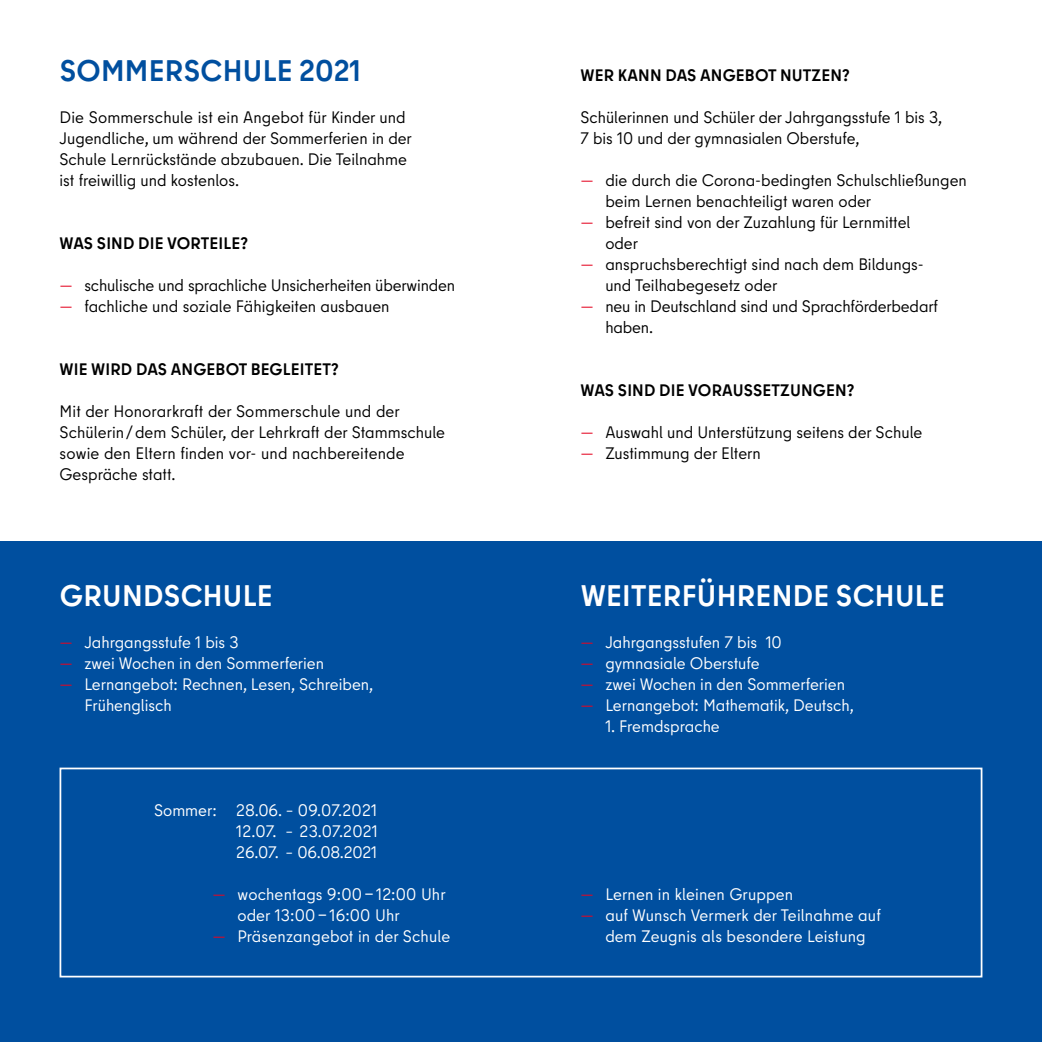
<style>
.page{position:relative;width:1042px;height:1042px;background:#fff}
.page>*{position:absolute;margin:0;border:0;box-sizing:border-box;transform-origin:0 0}
.t1{font:700 29.75px "Berlin Type";letter-spacing:.01em;color:#fff}
.t2{font:700 29.75px "Berlin Type";letter-spacing:.01em;color:#004f9f}
.t3{font:16.62px/21px "Berlin Type";color:#000}
.t4{font:16.62px/21px "Berlin Type";color:#fff}
.t5{font:700 16.62px "Berlin Type";letter-spacing:.01em;color:#000}
.s1{color:#e40521}
</style>
<div class="page">
<div style="left:0;top:542px;width:1042px;height:500px;background:#004f9f"></div>
<div style="left:60px;top:767px;width:922px;height:210px;border:2px solid #fff"></div>
<h1 class="t2" style="left:60px;top:51px;width:303px">SOMMERSCHULE 2021</h1>
<p class="t3" style="left:60px;top:106px;width:354px">Die Sommerschule ist ein Angebot für Kinder und Jugendliche, um während der Sommerferien in der Schule Lernrückstände abzubauen. Die Teilnahme ist freiwillig und kostenlos.</p>
<p class="t5" style="left:60px;top:232px;width:190px">WAS SIND DIE VORTEILE?</p>
<p class="t3" style="left:60px;top:274px;width:397px"><span class="s1">—</span> schulische und sprachliche Unsicherheiten überwinden</p>
<p class="t3" style="left:60px;top:295px;width:331px"><span class="s1">—</span> fachliche und soziale Fähigkeiten ausbauen</p>
<p class="t5" style="left:60px;top:358px;width:281px">WIE WIRD DAS ANGEBOT BEGLEITET?</p>
<p class="t3" style="left:60px;top:400px;width:387px">Mit der Honorarkraft der Sommerschule und der Schülerin/dem Schüler, der Lehrkraft der Stammschule sowie den Eltern finden vor- und nachbereitende Gespräche statt.</p>
<h1 class="t1" style="left:60px;top:576px;width:215px">GRUNDSCHULE</h1>
<p class="t4" style="left:60px;top:631px;width:181px"><span class="s1">—</span> Jahrgangsstufe 1 bis 3</p>
<p class="t4" style="left:60px;top:652px;width:266px"><span class="s1">—</span> zwei Wochen in den Sommerferien</p>
<p class="t4" style="left:84px;top:673px;width:290px;text-indent:-25px"><span class="s1">—</span> Lernangebot: Rechnen, Lesen, Schreiben,<br>Frühenglisch</p>
<p class="t4" style="left:236px;top:799px;width:143px;text-align:justify;text-indent:-82px">Sommer: 28.06. – 09.07.2021<br>12.07. – 23.07.2021<br>26.07. – 06.08.2021</p>
<p class="t4" style="left:237px;top:883px;width:210px;text-indent:-25px"><span class="s1">—</span> wochentags 9:00‒ 12:00 Uhr oder 13:00‒ 16:00 Uhr</p>
<p class="t4" style="left:213px;top:925px;width:239px"><span class="s1">—</span> Präsenzangebot in der Schule</p>
<p class="t5" style="left:580px;top:64px;width:271px">WER KANN DAS ANGEBOT NUTZEN?</p>
<p class="t3" style="left:580px;top:106px;width:363px">Schülerinnen und Schüler der Jahrgangsstufe 1 bis 3,<br>7 bis 10 und der gymnasialen Oberstufe,</p>
<p class="t3" style="left:605px;top:169px;width:363px;text-indent:-25px"><span class="s1">—</span> die durch die Corona-bedingten Schulschließungen beim Lernen benachteiligt waren oder</p>
<p class="t3" style="left:605px;top:211px;width:307px;text-indent:-25px"><span class="s1">—</span> befreit sind von der Zuzahlung für Lernmittel oder</p>
<p class="t3" style="left:605px;top:253px;width:320px;text-indent:-25px"><span class="s1">—</span> anspruchsberechtigt sind nach dem Bildungs&shy;und Teilhabegesetz oder</p>
<p class="t3" style="left:605px;top:295px;width:334px;text-indent:-25px"><span class="s1">—</span> neu in Deutschland sind und Sprachförderbedarf haben.</p>
<p class="t5" style="left:580px;top:379px;width:275px">WAS SIND DIE VORAUSSETZUNGEN?</p>
<p class="t3" style="left:580px;top:421px;width:343px"><span class="s1">—</span> Auswahl und Unterstützung seitens der Schule</p>
<p class="t3" style="left:580px;top:442px;width:182px"><span class="s1">—</span> Zustimmung der Eltern</p>
<h1 class="t1" style="left:581px;top:576px;width:366px">WEITERFÜHRENDE SCHULE</h1>
<p class="t4" style="left:580px;top:631px;width:203px"><span class="s1">—</span> Jahrgangsstufen 7 bis 10</p>
<p class="t4" style="left:580px;top:652px;width:181px"><span class="s1">—</span> gymnasiale Oberstufe</p>
<p class="t4" style="left:580px;top:673px;width:266px"><span class="s1">—</span> zwei Wochen in den Sommerferien</p>
<p class="t4" style="left:580px;top:694px;width:275px"><span class="s1">—</span> Lernangebot: Mathematik, Deutsch,</p>
<p class="t4" style="left:605px;top:715px;width:116px">1. Fremdsprache</p>
<p class="t4" style="left:580px;top:883px;width:214px"><span class="s1">—</span> Lernen in kleinen Gruppen</p>
<p class="t4" style="left:580px;top:904px;width:302px;text-align:center"><span class="s1">—</span> auf Wunsch Vermerk der Teilnahme auf dem Zeugnis als besondere Leistung</p>
</div>
